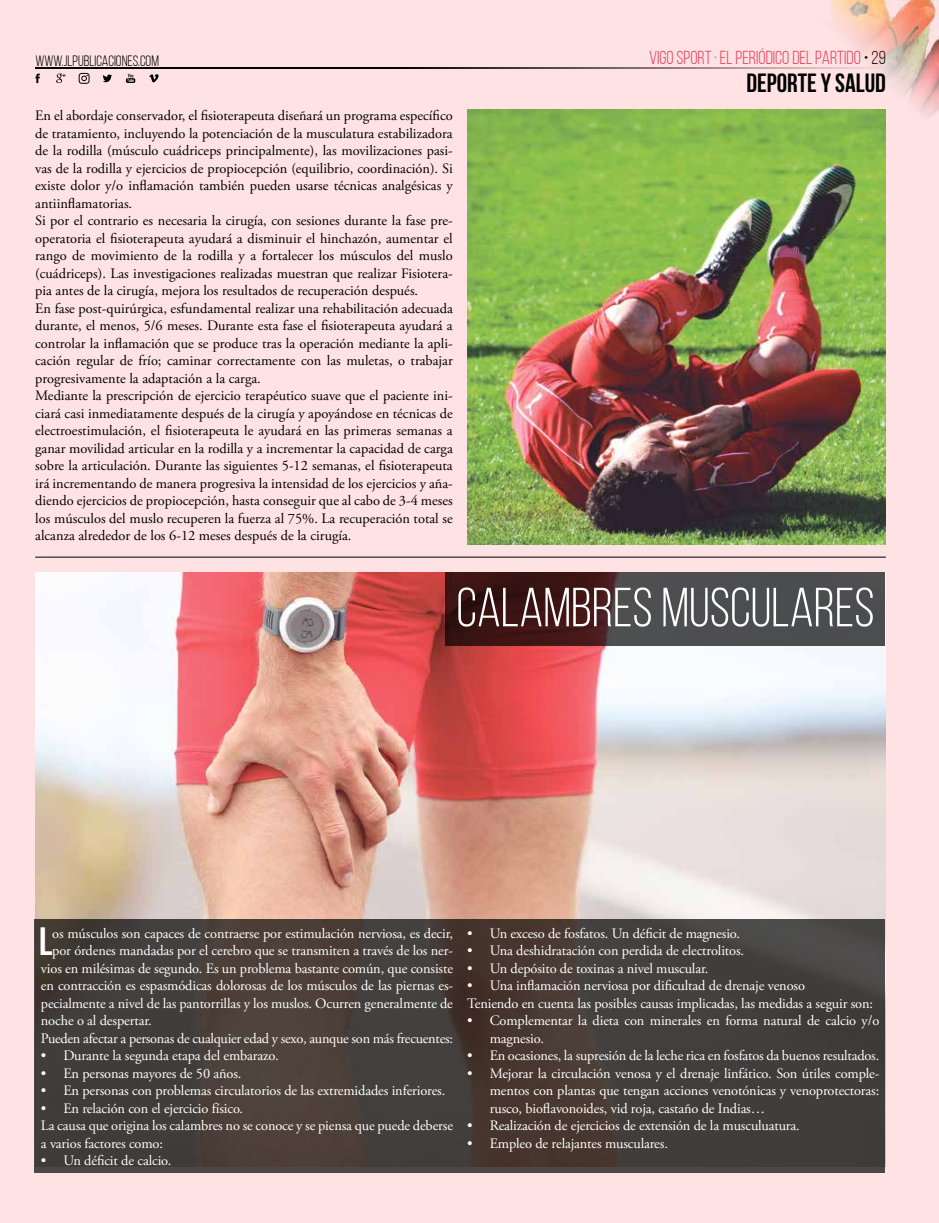
<style>
.page{position:relative;width:939px;height:1223px;background:#fff}
.page>*{position:absolute;margin:0;border:0;box-sizing:border-box;transform-origin:0 0}
.t1{font:55px "Bebas Neue";color:#fff}
.t2{font:700 39.38px "Bebas Neue";color:#fff}
.t3{font:700 26.25px "Bebas Neue";color:#000}
.t4{font:18.75px "Bebas Neue";color:#e8405a}
.t5{font:15px "Bebas Neue";color:#000}
.t6{font:14.38px/17.5px "Adobe Garamond Pro";color:#000}
.t7{font:14.38px/17.5px "Adobe Garamond Pro";letter-spacing:-.01em;color:#fff}
.s1{color:#000}
</style>
<div class="page">
<div style="left:0;top:0;width:939px;height:1222px;background:#fee2e4"></div>
<img style="left:783px;top:0;width:156px;height:117px">
<hr style="left:35px;top:67px;width:851px;height:1px;background:#000">
<svg style="left:35px;top:74px;width:5px;height:9px"></svg>
<svg style="left:103px;top:75px;width:9px;height:7px"></svg>
<svg style="left:56px;top:74px;width:10px;height:9px"></svg>
<svg style="left:149px;top:74px;width:10px;height:9px"></svg>
<svg style="left:126px;top:74px;width:9px;height:9px"></svg>
<svg style="left:79px;top:73px;width:11px;height:11px"></svg>
<img style="left:35px;top:572px;width:850px;height:347px">
<svg style="left:35px;top:919px;width:850px;height:254px;background:#443d3a"></svg>
<svg style="left:446px;top:572px;width:439px;height:73px;background:#463838"></svg>
<hr style="left:35px;top:556px;width:851px;height:1px;background:#000">
<img style="left:468px;top:110px;width:418px;height:434px">
<p class="t5" style="left:35px;top:53px;width:125px">WWW.JLPUBLICACIONES.COM</p>
<p class="t6" style="left:35px;top:107px;width:419px">En el abordaje conservador, el fisioterapeuta diseñará un programa específico de tratamiento, incluyendo la potenciación de la musculatura estabilizadora de la rodilla (músculo cuádriceps principalmente), las movilizaciones pasi&shy;vas de la rodilla y ejercicios de propiocepción (equilibrio, coordinación). Si existe dolor y/o inflamación también pueden usarse técnicas analgésicas y antiinflamatorias.<br>Si por el contrario es necesaria la cirugía, con sesiones durante la fase pre&shy;operatoria el fisioterapeuta ayudará a disminuir el hinchazón, aumentar el rango de movimiento de la rodilla y a fortalecer los músculos del muslo (cuádriceps). Las investigaciones realizadas muestran que realizar Fisiotera&shy;pia antes de la cirugía, mejora los resultados de recuperación después.<br>En fase post-quirúrgica, esfundamental realizar una rehabilitación adecuada durante, el menos, 5/6 meses. Durante esta fase el fisioterapeuta ayudará a controlar la inflamación que se produce tras la operación mediante la apli&shy;cación regular de frío; caminar correctamente con las muletas, o trabajar progresivamente la adaptación a la carga.<br>Mediante la prescripción de ejercicio terapéutico suave que el paciente ini&shy;ciará casi inmediatamente después de la cirugía y apoyándose en técnicas de electroestimulación, el fisioterapeuta le ayudará en las primeras semanas a ganar movilidad articular en la rodilla y a incrementar la capacidad de carga sobre la articulación. Durante las siguientes 5-12 semanas, el fisioterapeuta irá incrementando de manera progresiva la intensidad de los ejercicios y aña&shy;diendo ejercicios de propiocepción, hasta conseguir que al cabo de 3-4 meses los músculos del muslo recuperen la fuerza al 75%. La recuperación total se alcanza alrededor de los 6-12 meses después de la cirugía.</p>
<h3 class="t4" style="left:649px;top:47px;width:238px">VIGO SPORT · EL PERIÓDICO DEL PARTIDO <span class="s1">• 29</span></h3>
<h3 class="t3" style="left:746px;top:69px;width:141px">DEPORTE Y SALUD</h3>
<h1 class="t1" style="left:456px;top:578px;width:420px">CALAMBRES MUSCULARES</h1>
<h2 class="t2" style="left:39px;top:920px;width:15px">L</h2>
<p class="t7" style="left:52px;top:925px;width:402px">os músculos son capaces de contraerse por estimulación nerviosa, es decir,</p>
<p class="t7" style="left:52px;top:942px;width:402px">por órdenes mandadas por el cerebro que se transmiten a través de los ner-</p>
<p class="t7" style="left:41px;top:960px;width:414px">vios en milésimas de segundo. Es un problema bastante común, que consiste</p>
<p class="t7" style="left:41px;top:977px;width:414px">en contracción es espasmódicas dolorosas de los músculos de las piernas es-</p>
<p class="t7" style="left:41px;top:995px;width:414px">pecialmente a nivel de las pantorrillas y los muslos. Ocurren generalmente de</p>
<p class="t7" style="left:41px;top:1012px;width:112px">noche o al despertar.</p>
<p class="t7" style="left:41px;top:1030px;width:414px">Pueden afectar a personas de cualquier edad y sexo, aunque son más frecuentes:</p>
<p class="t7" style="left:41px;top:1047px;width:239px">• Durante la segunda etapa del embarazo.</p>
<p class="t7" style="left:41px;top:1065px;width:202px">• En personas mayores de 50 años.</p>
<p class="t7" style="left:41px;top:1082px;width:406px">• En personas con problemas circulatorios de las extremidades inferiores.</p>
<p class="t7" style="left:41px;top:1099px;width:414px">• En relación con el ejercicio físico.<br>La causa que origina los calambres no se conoce y se piensa que puede deberse a varios factores como:</p>
<p class="t7" style="left:41px;top:1152px;width:132px">• Un déficit de calcio.</p>
<p class="t7" style="left:467px;top:924px;width:274px">• Un exceso de fosfatos. Un déficit de magnesio.</p>
<p class="t7" style="left:467px;top:942px;width:278px">• Una deshidratación con perdida de electrolitos.</p>
<p class="t7" style="left:467px;top:959px;width:243px">• Un depósito de toxinas a nivel muscular.</p>
<p class="t7" style="left:467px;top:977px;width:407px">• Una inflamación nerviosa por dificultad de drenaje venoso<br>Teniendo en cuenta las posibles causas implicadas, las medidas a seguir son:</p>
<p class="t7" style="left:490px;top:1012px;width:391px;text-indent:-22px">• Complementar la dieta con minerales en forma natural de calcio y/o magnesio.</p>
<p class="t7" style="left:467px;top:1047px;width:414px">• En ocasiones, la supresión de la leche rica en fosfatos da buenos resultados.</p>
<p class="t7" style="left:490px;top:1064px;width:391px;text-align:justify;text-indent:-22px">• Mejorar la circulación venosa y el drenaje linfático. Son útiles comple&shy;mentos con plantas que tengan acciones venotónicas y venoprotectoras: rusco, bioflavonoides, vid roja, castaño de Indias…</p>
<p class="t7" style="left:467px;top:1117px;width:334px">• Realización de ejercicios de extensión de la musculuatura.</p>
<p class="t7" style="left:467px;top:1134px;width:202px">• Empleo de relajantes musculares.</p>
</div>
